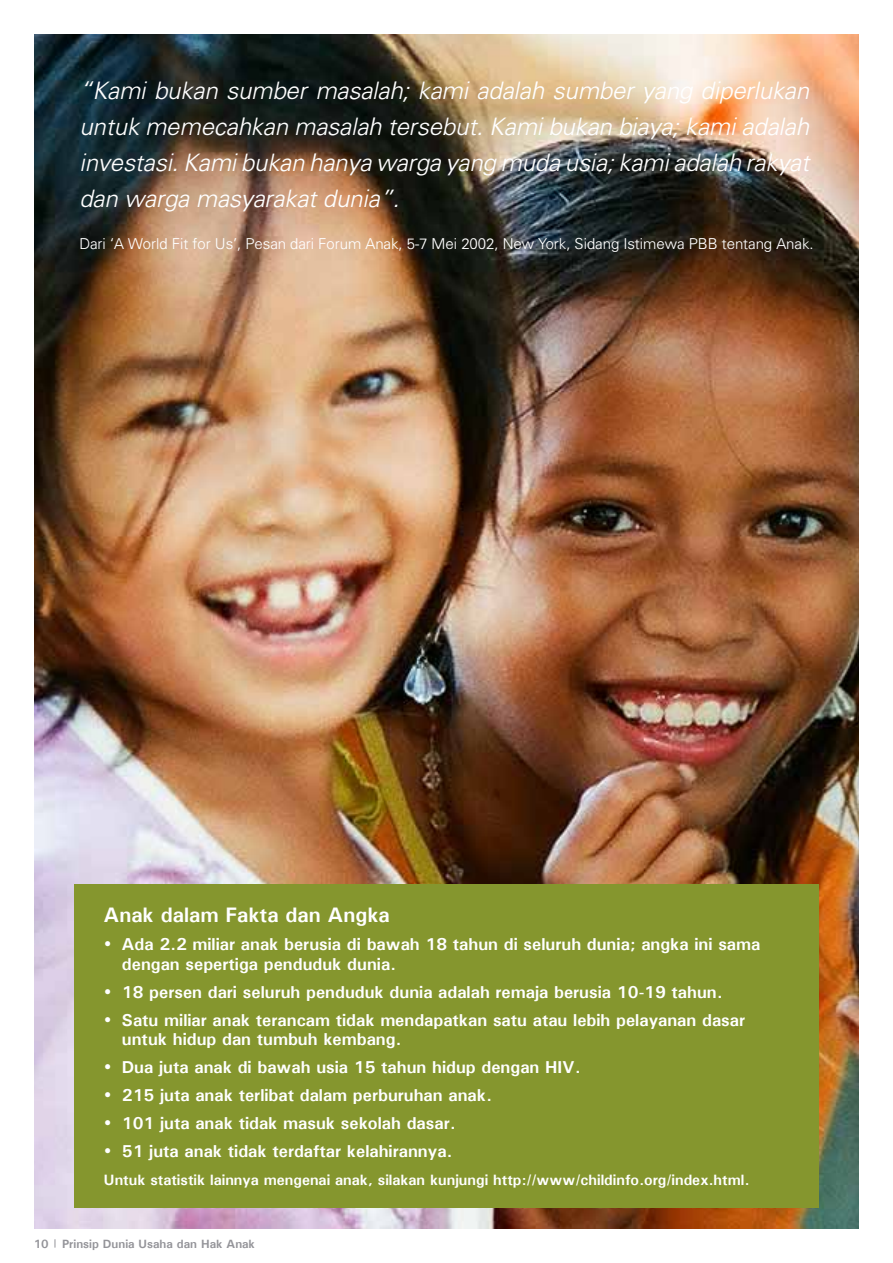
<style>
.page{position:relative;width:893px;height:1263px;background:#fff}
.page>*{position:absolute;margin:0;border:0;box-sizing:border-box;transform-origin:0 0}
.t1{font:italic 300 24px/36px "Univers";color:#fff;text-align:justify}
.t2{font:700 21px "Univers";color:#fff}
.t3{font:700 17.25px/19.5px "Univers";color:#fff}
.t4{font:300 15px "Univers";color:#fff}
.t5{font:700 15px "Univers";color:#fff}
.t6{font:700 12px "Univers";color:#949499}
</style>
<div class="page">
<img style="left:34px;top:34px;width:825px;height:1195px">
<div style="left:74px;top:884px;width:745px;height:324px;background:#85962e"></div>
<h1 class="t1" style="left:79px;top:71px;width:731px">“Kami bukan sumber masalah; kami adalah sumber yang diperlukan untuk memecahkan masalah tersebut. Kami bukan biaya; kami adalah investasi. Kami bukan hanya warga yang muda usia; kami adalah rakyat dan warga masyarakat dunia”.</h1>
<p class="t4" style="left:79px;top:235px;width:736px">Dari ‘A World Fit for Us’, Pesan dari Forum Anak, 5-7 Mei 2002, New York, Sidang Istimewa PBB tentang Anak.</p>
<p class="t2" style="left:104px;top:902px;width:287px">Anak dalam Fakta dan Angka</p>
<p class="t3" style="left:122px;top:934px;width:640px;text-indent:-18px">• Ada 2.2 miliar anak berusia di bawah 18 tahun di seluruh dunia; angka ini sama dengan sepertiga penduduk dunia.</p>
<p class="t3" style="left:104px;top:982px;width:620px">• 18 persen dari seluruh penduduk dunia adalah remaja berusia 10-19 tahun.</p>
<p class="t3" style="left:122px;top:1010px;width:625px;text-indent:-18px">• Satu miliar anak terancam tidak mendapatkan satu atau lebih pelayanan dasar untuk hidup dan tumbuh kembang.</p>
<p class="t3" style="left:104px;top:1057px;width:478px">• Dua juta anak di bawah usia 15 tahun hidup dengan HIV.</p>
<p class="t3" style="left:104px;top:1085px;width:389px">• 215 juta anak terlibat dalam perburuhan anak.</p>
<p class="t3" style="left:104px;top:1113px;width:353px">• 101 juta anak tidak masuk sekolah dasar.</p>
<p class="t3" style="left:104px;top:1141px;width:350px">• 51 juta anak tidak terdaftar kelahirannya.</p>
<p class="t5" style="left:104px;top:1171px;width:647px">Untuk statistik lainnya mengenai anak, silakan kunjungi http://www/childinfo.org/index.html.</p>
<p class="t6" style="left:34px;top:1236px;width:223px">10 Prinsip Dunia Usaha dan Hak Anak</p>
</div>
